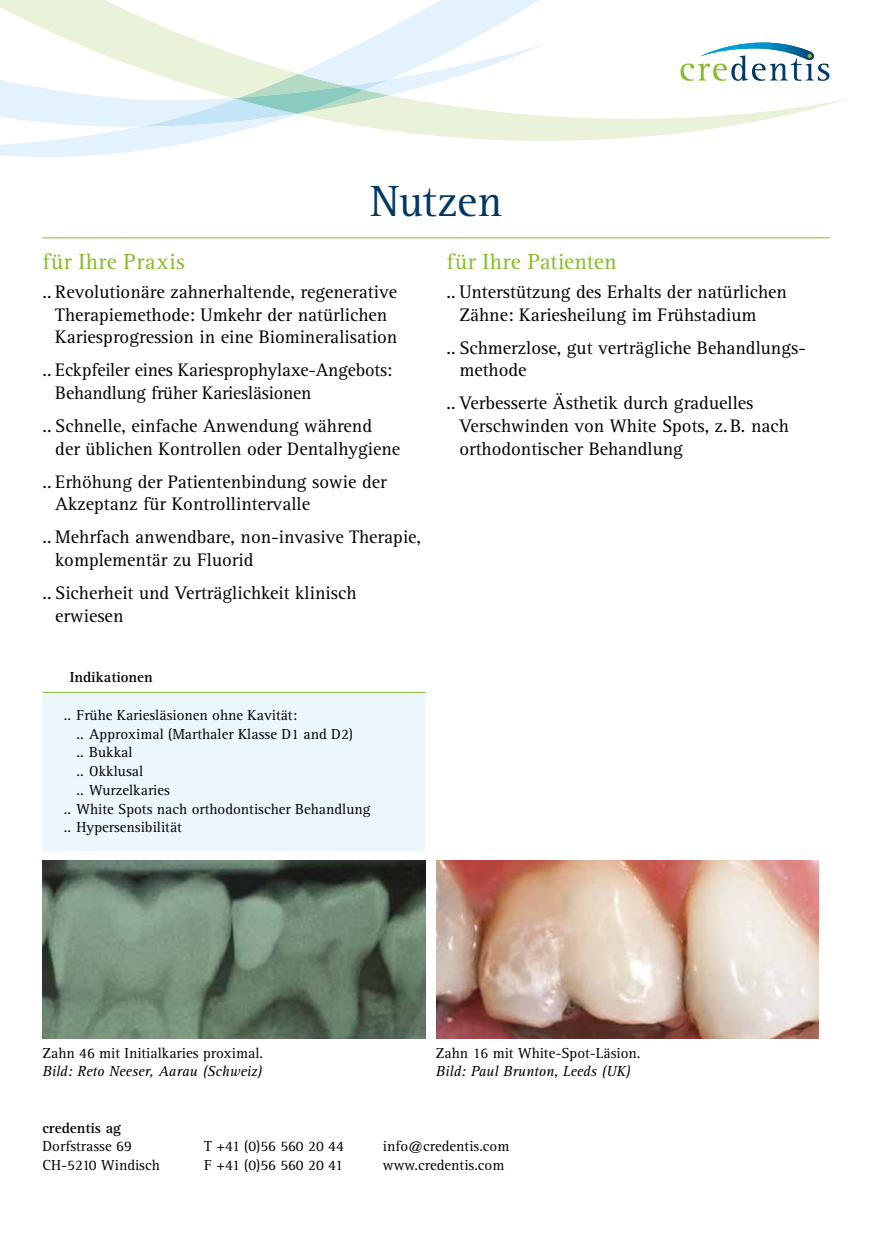
<style>
.page{position:relative;width:872px;height:1234px;background:#fff}
.page>*{position:absolute;margin:0;border:0;box-sizing:border-box;transform-origin:0 0}
.t1{font:45px "Rotis Serif Std";letter-spacing:-.005em;color:#003865}
.t2{font:22.5px "Rotis Serif Std";letter-spacing:.02em;color:#86bc25}
.t3{font:18.75px/22.5px "Rotis Serif Std";color:#000}
.t4{font:15px/18.8px "Rotis Serif Std";color:#000}
.t5{font:italic 15px "Rotis Serif Std";color:#000}
.t6{font:700 15px "Rotis Serif Std";color:#000}
</style>
<div class="page">
<div style="left:43px;top:692px;width:382px;height:159px;background:#ecf7fd"></div>
<hr style="left:43px;top:691px;width:382px;height:1px;background:#86bc25">
<img style="left:43px;top:860px;width:382px;height:178px">
<svg style="left:0;top:0;width:847px;height:157px"></svg>
<hr style="left:43px;top:237px;width:786px;height:1px;background:#86bc25">
<img style="left:436px;top:860px;width:383px;height:178px">
<h1 class="t1" style="left:370px;top:176px;width:134px">Nutzen</h1>
<p class="t2" style="left:43px;top:248px;width:144px">für Ihre Praxis</p>
<p class="t2" style="left:446px;top:248px;width:171px">für Ihre Patienten</p>
<p class="t3" style="left:55px;top:281px;width:343px;text-indent:-13px">.. Revolutionäre zahnerhaltende, regenerative<br>Therapiemethode: Umkehr der natürlichen<br>Kariesprogression in eine Biomineralisation</p>
<p class="t3" style="left:55px;top:359px;width:339px;text-indent:-13px">.. Eckpfeiler eines Kariesprophylaxe-Angebots:<br>Behandlung früher Kariesläsionen</p>
<p class="t3" style="left:55px;top:415px;width:346px;text-indent:-13px">.. Schnelle, einfache Anwendung während der üblichen Kontrollen oder Dentalhygiene</p>
<p class="t3" style="left:55px;top:470px;width:333px;text-indent:-13px">.. Erhöhung der Patientenbindung sowie der<br>Akzeptanz für Kontrollintervalle</p>
<p class="t3" style="left:55px;top:526px;width:367px;text-indent:-13px">.. Mehrfach anwendbare, non-invasive Therapie, komplementär zu Fluorid</p>
<p class="t3" style="left:55px;top:582px;width:303px;text-indent:-13px">.. Sicherheit und Verträglichkeit klinisch erwiesen</p>
<p class="t6" style="left:70px;top:668px;width:84px">Indikationen</p>
<p class="t4" style="left:64px;top:705px;width:235px">.. Frühe Kariesläsionen ohne Kavität:</p>
<p class="t4" style="left:77px;top:724px;width:278px">.. Approximal (Marthaler Klasse D1 and D2)</p>
<p class="t4" style="left:77px;top:743px;width:58px">.. Bukkal</p>
<p class="t4" style="left:77px;top:762px;width:68px">.. Okklusal</p>
<p class="t4" style="left:77px;top:780px;width:95px">.. Wurzelkaries</p>
<p class="t4" style="left:64px;top:799px;width:308px">.. White Spots nach orthodontischer Behandlung</p>
<p class="t4" style="left:64px;top:818px;width:120px">.. Hypersensibilität</p>
<p class="t3" style="left:459px;top:281px;width:329px;text-indent:-13px">.. Unterstützung des Erhalts der natürlichen<br>Zähne: Kariesheilung im Frühstadium</p>
<p class="t3" style="left:459px;top:337px;width:348px;text-indent:-13px">.. Schmerzlose, gut verträgliche Behandlungs&shy;methode</p>
<p class="t3" style="left:459px;top:392px;width:331px;text-indent:-13px">.. Verbesserte Ästhetik durch graduelles<br>Verschwinden von White Spots, z.B. nach orthodontischer Behandlung</p>
<p class="t4" style="left:43px;top:1043px;width:222px">Zahn 46 mit Initialkaries proximal.</p>
<p class="t5" style="left:43px;top:1062px;width:221px">Bild: Reto Neeser, Aarau (Schweiz)</p>
<p class="t4" style="left:436px;top:1043px;width:206px">Zahn 16 mit White-Spot-Läsion.</p>
<p class="t5" style="left:436px;top:1062px;width:196px">Bild: Paul Brunton, Leeds (UK)</p>
<p class="t6" style="left:43px;top:1118px;width:80px">credentis ag</p>
<p class="t4" style="left:43px;top:1137px;width:119px">Dorfstrasse 69<br>CH-5210 Windisch</p>
<p class="t4" style="left:204px;top:1137px;width:141px">T +41 (0)56 560 20 44<br>F +41 (0)56 560 20 41</p>
<p class="t4" style="left:383px;top:1137px;width:128px">info@credentis.com www.credentis.com</p>
</div>
